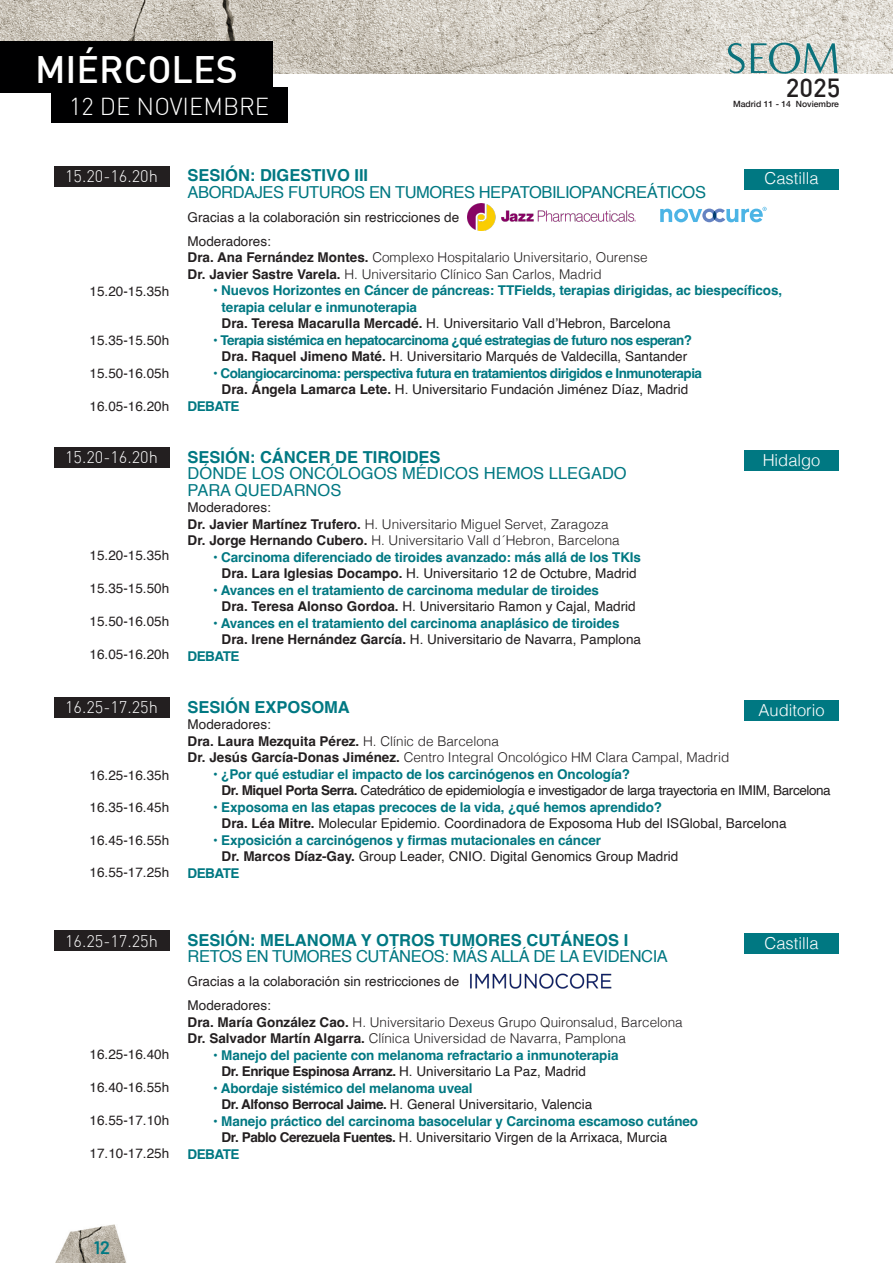
<style>
.page{position:relative;width:893px;height:1263px;background:#fff}
.page>*{position:absolute;margin:0;border:0;box-sizing:border-box;transform-origin:0 0}
.t1{font:500 37.5px "DIN";color:#fff}
.t2{font:500 25.65px "DIN";color:#231f20}
.t3{font:300 24px "DIN";color:#fff}
.t4{font:600 18px "Barlow";color:#007983}
.t5{font:700 16.5px "Helvetica";color:#007882}
.t6{font:16.5px "Helvetica";letter-spacing:-.025em;color:#007882}
.t7{font:16.5px "Helvetica";color:#007882}
.t8{font:300 16.5px "DIN";color:#fff}
.t9{font:300 16.5px "Helvetica";color:#fff}
.t10{font:13.5px "Helvetica";color:#231f20}
.t11{font:700 13.5px "Helvetica";letter-spacing:-.01em;color:#007882}
.t12{font:300 13.5px "Helvetica";color:#231f20}
.t13{font:700 13.5px "Helvetica";letter-spacing:-.04em;color:#007882}
.t14{font:13.5px "Helvetica";letter-spacing:-.03em;color:#231f20}
.t15{font:700 13.5px "Helvetica";color:#231f20}
.t16{font:500 8.7px "Helvetica Neue";color:#231f20}
.s1{font-weight:700}
.s2{font-weight:300}
</style>
<div class="page">
<img style="left:56px;top:1225px;width:70px;height:38px">
<img style="left:0;top:0;width:893px;height:74px">
<div style="left:0;top:42px;width:273px;height:51px;background:#000001"></div>
<hr style="left:892px;top:42px;width:1px;height:51px;background:#000001">
<div style="left:51px;top:87px;width:236px;height:36px;background:#000001"></div>
<svg style="left:728px;top:43px;width:17px;height:30px"></svg>
<svg style="left:751px;top:43px;width:86px;height:31px;background:#a3bbb8"></svg>
<div style="left:744px;top:169px;width:95px;height:21px;background:#007882"></div>
<div style="left:744px;top:450px;width:95px;height:21px;background:#007882"></div>
<div style="left:744px;top:700px;width:95px;height:21px;background:#007882"></div>
<div style="left:744px;top:933px;width:95px;height:21px;background:#007882"></div>
<div style="left:54px;top:166px;width:115px;height:21px;background:#231f20"></div>
<div style="left:54px;top:447px;width:115px;height:21px;background:#231f20"></div>
<div style="left:54px;top:697px;width:115px;height:21px;background:#231f20"></div>
<div style="left:54px;top:930px;width:115px;height:21px;background:#231f20"></div>
<svg style="left:660px;top:207px;width:107px;height:15px"></svg>
<img style="left:468px;top:203px;width:168px;height:28px">
<img style="left:470px;top:973px;width:142px;height:16px">
<p class="t1" style="left:35px;top:45px;width:204px">MIÉRCOLES</p>
<p class="t3" style="left:69px;top:91px;width:202px">12 DE NOVIEMBRE</p>
<h2 class="t2" style="left:786px;top:71px;width:56px">2025</h2>
<p class="t16" style="left:733px;top:97px;width:107px">Madrid 11 - 14 Noviembre</p>
<p class="t8" style="left:65px;top:166px;width:94px">15.20-16.20h</p>
<p class="t10" style="left:90px;top:280px;width:81px">15.20-15.35h</p>
<p class="t10" style="left:90px;top:330px;width:81px">15.35-15.50h</p>
<p class="t10" style="left:90px;top:363px;width:81px">15.50-16.05h</p>
<p class="t10" style="left:90px;top:396px;width:81px">16.05-16.20h</p>
<p class="t8" style="left:65px;top:447px;width:94px">15.20-16.20h</p>
<p class="t10" style="left:90px;top:545px;width:81px">15.20-15.35h</p>
<p class="t10" style="left:90px;top:578px;width:81px">15.35-15.50h</p>
<p class="t10" style="left:90px;top:611px;width:81px">15.50-16.05h</p>
<p class="t10" style="left:90px;top:644px;width:81px">16.05-16.20h</p>
<p class="t8" style="left:65px;top:697px;width:94px">16.25-17.25h</p>
<p class="t10" style="left:90px;top:764px;width:81px">16.25-16.35h</p>
<p class="t10" style="left:90px;top:797px;width:81px">16.35-16.45h</p>
<p class="t10" style="left:90px;top:829px;width:81px">16.45-16.55h</p>
<p class="t10" style="left:90px;top:862px;width:81px">16.55-17.25h</p>
<p class="t5" style="left:188px;top:166px;width:182px">SESIÓN: DIGESTIVO III</p>
<p class="t6" style="left:188px;top:179px;width:520px">ABORDAJES FUTUROS EN TUMORES HEPATOBILIOPANCREÁTICOS</p>
<p class="t10" style="left:188px;top:207px;width:273px">Gracias a la colaboración sin restricciones de</p>
<p class="t10" style="left:188px;top:231px;width:85px">Moderadores:</p>
<p class="t12" style="left:188px;top:246px;width:462px"><span class="s1">Dra. Ana Fernández Montes.</span> Complexo Hospitalario Universitario, Ourense</p>
<p class="t12" style="left:188px;top:263px;width:416px"><span class="s1">Dr. Javier Sastre Varela.</span> H. Universitario Clínico San Carlos, Madrid</p>
<p class="t11" style="left:213px;top:282px;width:571px">• Nuevos Horizontes en Cáncer de páncreas: TTFields, terapias dirigidas, ac biespecíficos,</p>
<p class="t11" style="left:222px;top:299px;width:197px">terapia celular e inmunoterapia</p>
<p class="t10" style="left:222px;top:313px;width:450px"><span class="s1">Dra. Teresa Macarulla Mercadé.</span> H. Universitario Vall d’Hebron, Barcelona</p>
<p class="t13" style="left:213px;top:332px;width:481px">• Terapia sistémica en hepatocarcinoma ¿qué estrategias de futuro nos esperan?</p>
<p class="t10" style="left:222px;top:346px;width:467px"><span class="s1">Dra. Raquel Jimeno Maté.</span> H. Universitario Marqués de Valdecilla, Santander</p>
<p class="t13" style="left:213px;top:365px;width:490px">• Colangiocarcinoma: perspectiva futura en tratamientos dirigidos e Inmunoterapia</p>
<p class="t10" style="left:222px;top:379px;width:468px"><span class="s1">Dra. Ángela Lamarca Lete.</span> H. Universitario Fundación Jiménez Díaz, Madrid</p>
<p class="t11" style="left:188px;top:398px;width:53px">DEBATE</p>
<p class="t5" style="left:188px;top:447px;width:255px">SESIÓN: CÁNCER DE TIROIDES</p>
<p class="t7" style="left:188px;top:460px;width:441px">DÓNDE LOS ONCÓLOGOS MÉDICOS HEMOS LLEGADO</p>
<p class="t7" style="left:188px;top:477px;width:155px">PARA QUEDARNOS</p>
<p class="t10" style="left:188px;top:497px;width:85px">Moderadores:</p>
<p class="t12" style="left:188px;top:512px;width:422px"><span class="s1">Dr. Javier Martínez Trufero.</span> H. Universitario Miguel Servet, Zaragoza</p>
<p class="t12" style="left:188px;top:529px;width:434px"><span class="s1">Dr. Jorge Hernando Cubero.</span> H. Universitario Vall d´Hebron, Barcelona</p>
<p class="t11" style="left:213px;top:549px;width:429px">• Carcinoma diferenciado de tiroides avanzado: más allá de los TKIs</p>
<p class="t10" style="left:222px;top:563px;width:416px"><span class="s1">Dra. Lara Iglesias Docampo.</span> H. Universitario 12 de Octubre, Madrid</p>
<p class="t11" style="left:213px;top:582px;width:387px">• Avances en el tratamiento de carcinoma medular de tiroides</p>
<p class="t10" style="left:222px;top:596px;width:416px"><span class="s1">Dra. Teresa Alonso Gordoa.</span> H. Universitario Ramon y Cajal, Madrid</p>
<p class="t11" style="left:213px;top:615px;width:408px">• Avances en el tratamiento del carcinoma anaplásico de tiroides</p>
<p class="t10" style="left:222px;top:629px;width:421px"><span class="s1">Dra. Irene Hernández García.</span> H. Universitario de Navarra, Pamplona</p>
<p class="t11" style="left:188px;top:648px;width:53px">DEBATE</p>
<p class="t5" style="left:188px;top:697px;width:164px">SESIÓN EXPOSOMA</p>
<p class="t10" style="left:188px;top:714px;width:85px">Moderadores:</p>
<p class="t15" style="left:188px;top:733px;width:313px">Dra. Laura Mezquita Pérez. <span class="s2">H. Clínic de Barcelona</span></p>
<p class="t12" style="left:188px;top:746px;width:543px"><span class="s1">Dr. Jesús García-Donas Jiménez.</span> Centro Integral Oncológico HM Clara Campal, Madrid</p>
<p class="t11" style="left:213px;top:766px;width:419px">• ¿Por qué estudiar el impacto de los carcinógenos en Oncología?</p>
<p class="t14" style="left:222px;top:780px;width:611px"><span class="s1">Dr. Miquel Porta Serra.</span> Catedrático de epidemiología e investigador de larga trayectoria en IMIM, Barcelona</p>
<p class="t11" style="left:213px;top:799px;width:450px">• Exposoma en las etapas precoces de la vida, ¿qué hemos aprendido?</p>
<p class="t10" style="left:222px;top:813px;width:566px"><span class="s1">Dra. Léa Mitre.</span> Molecular Epidemio. Coordinadora de Exposoma Hub del ISGlobal, Barcelona</p>
<p class="t11" style="left:213px;top:832px;width:389px">• Exposición a carcinógenos y firmas mutacionales en cáncer</p>
<p class="t10" style="left:222px;top:846px;width:458px"><span class="s1">Dr. Marcos Díaz-Gay.</span> Group Leader, CNIO. Digital Genomics Group Madrid</p>
<p class="t11" style="left:188px;top:865px;width:53px">DEBATE</p>
<p class="t9" style="left:764px;top:164px;width:56px">Castilla</p>
<p class="t9" style="left:763px;top:446px;width:59px">Hidalgo</p>
<p class="t9" style="left:758px;top:696px;width:68px">Auditorio</p>
<p class="t8" style="left:65px;top:931px;width:94px">16.25-17.25h</p>
<p class="t10" style="left:90px;top:1043px;width:81px">16.25-16.40h</p>
<p class="t10" style="left:90px;top:1076px;width:81px">16.40-16.55h</p>
<p class="t10" style="left:90px;top:1109px;width:81px">16.55-17.10h</p>
<p class="t10" style="left:90px;top:1142px;width:81px">17.10-17.25h</p>
<p class="t5" style="left:188px;top:930px;width:442px">SESIÓN: MELANOMA Y OTROS TUMORES CUTÁNEOS I</p>
<p class="t6" style="left:188px;top:944px;width:482px">RETOS EN TUMORES CUTÁNEOS: MÁS ALLÁ DE LA EVIDENCIA</p>
<p class="t10" style="left:188px;top:971px;width:273px">Gracias a la colaboración sin restricciones de</p>
<p class="t10" style="left:188px;top:995px;width:85px">Moderadores:</p>
<p class="t12" style="left:188px;top:1011px;width:497px"><span class="s1">Dra. María González Cao.</span> H. Universitario Dexeus Grupo Quironsalud, Barcelona</p>
<p class="t12" style="left:188px;top:1027px;width:440px"><span class="s1">Dr. Salvador Martín Algarra.</span> Clínica Universidad de Navarra, Pamplona</p>
<p class="t11" style="left:213px;top:1047px;width:407px">• Manejo del paciente con melanoma refractario a inmunoterapia</p>
<p class="t10" style="left:222px;top:1061px;width:366px"><span class="s1">Dr. Enrique Espinosa Arranz.</span> H. Universitario La Paz, Madrid</p>
<p class="t11" style="left:213px;top:1080px;width:261px">• Abordaje sistémico del melanoma uveal</p>
<p class="t10" style="left:222px;top:1094px;width:372px"><span class="s1">Dr. Alfonso Berrocal Jaime.</span> H. General Universitario, Valencia</p>
<p class="t11" style="left:213px;top:1113px;width:487px">• Manejo práctico del carcinoma basocelular y Carcinoma escamoso cutáneo</p>
<p class="t10" style="left:222px;top:1127px;width:447px"><span class="s1">Dr. Pablo Cerezuela Fuentes.</span> H. Universitario Virgen de la Arrixaca, Murcia</p>
<p class="t11" style="left:188px;top:1146px;width:53px">DEBATE</p>
<p class="t9" style="left:764px;top:929px;width:56px">Castilla</p>
<h3 class="t4" style="left:94px;top:1234px;width:18px">12</h3>
</div>
